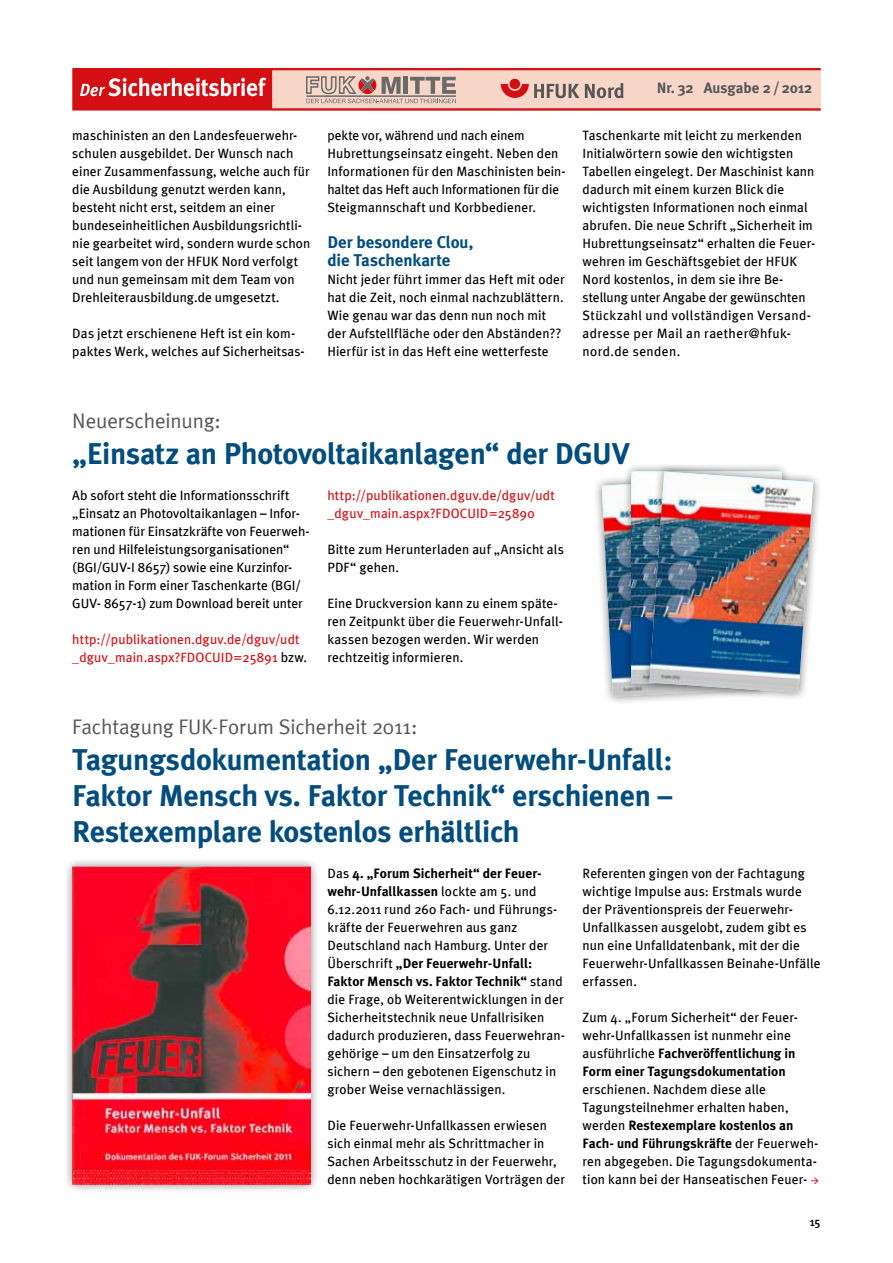
<style>
.page{position:relative;width:893px;height:1263px;background:#fff}
.page>*{position:absolute;margin:0;border:0;box-sizing:border-box;transform-origin:0 0}
.t1{font:700 30px/36px "Meta Plus";letter-spacing:-.01em;color:#004d7d;text-align:justify}
.t2{font:21px "Meta Plus Normal";letter-spacing:-.005em;color:#565656}
.t3{font:700 16.95px/18px "Meta Plus";letter-spacing:-.005em;color:#004d7d}
.t4{font:700 15px "Meta Plus";color:#565656}
.t5{font:13.5px/18px "Meta Plus";letter-spacing:.005em;color:#000}
.t6{font:13.5px/18px "Meta Plus";letter-spacing:.01em;color:#d40f14}
.t7{font:500 12px "Meta Plus";color:#000}
.s1{color:#000}
.s2{font-weight:700}
.s3{color:#d40f14}
</style>
<div class="page">
<svg style="left:72px;top:68px;width:749px;height:43px;background:#e2928b"></svg>
<div style="left:593px;top:469px;width:178px;height:236px;background:#000;opacity:.5"></div>
<div style="left:640px;top:463px;width:182px;height:239px;background:#000;opacity:.5"></div>
<img style="left:602px;top:471px;width:211px;height:226px">
<img style="left:649px;top:471px;width:164px;height:222px">
<div style="left:63px;top:857px;width:257px;height:336px;background:#000;opacity:.5"></div>
<img style="left:72px;top:866px;width:238px;height:318px">
<p class="t5" style="left:72px;top:126px;width:240px">maschinisten an den Landesfeuerwehr&shy;schulen ausgebildet. Der Wunsch nach einer Zusammenfassung, welche auch für die Ausbildung genutzt werden kann, besteht nicht erst, seitdem an einer bundeseinheitlichen Ausbildungsrichtli&shy;nie gearbeitet wird, sondern wurde schon seit langem von der HFUK Nord verfolgt und nun gemeinsam mit dem Team von Drehleiterausbildung.de umgesetzt.</p>
<p class="t5" style="left:72px;top:324px;width:234px">Das jetzt erschienene Heft ist ein kom&shy;paktes Werk, welches auf Sicherheitsas-</p>
<p class="t5" style="left:327px;top:127px;width:240px">pekte vor, während und nach einem Hubrettungseinsatz eingeht. Neben den Informationen für den Maschinisten bein&shy;haltet das Heft auch Informationen für die Steigmannschaft und Korbbediener.</p>
<p class="t3" style="left:327px;top:233px;width:147px">Der besondere Clou, die Taschenkarte</p>
<p class="t5" style="left:327px;top:271px;width:239px">Nicht jeder führt immer das Heft mit oder hat die Zeit, noch einmal nachzublättern.<br>Wie genau war das denn nun noch mit der Aufstellfläche oder den Abständen??<br>Hierfür ist in das Heft eine wetterfeste</p>
<p class="t4" style="left:657px;top:79px;width:157px">Nr. 32 Ausgabe 2/2012</p>
<p class="t5" style="left:583px;top:126px;width:234px">Taschenkarte mit leicht zu merkenden Initialwörtern sowie den wichtigsten Tabellen eingelegt. Der Maschinist kann dadurch mit einem kurzen Blick die wichtigsten Informationen noch einmal abrufen. Die neue Schrift „Sicherheit im Hubrettungseinsatz“ erhalten die Feuer&shy;wehren im Geschäftsgebiet der HFUK Nord kostenlos, in dem sie ihre Be&shy;stellung unter Angabe der gewünschten Stückzahl und vollständigen Versand&shy;adresse per Mail an raether@hfuk&shy;nord.de senden.</p>
<h2 class="t2" style="left:72px;top:409px;width:150px">Neuerscheinung:</h2>
<h1 class="t1" style="left:72px;top:436px;width:559px">„Einsatz an Photovoltaikanlagen“ der DGUV</h1>
<p class="t5" style="left:72px;top:487px;width:239px">Ab sofort steht die Informationsschrift „Einsatz an Photovoltaikanlagen – Infor&shy;mationen für Einsatzkräfte von Feuerweh&shy;ren und Hilfeleistungsorganisationen“ (BGI/GUV-I 8657) sowie eine Kurzinfor&shy;mation in Form einer Taschenkarte (BGI/ GUV- 8657-1) zum Download bereit unter</p>
<p class="t6" style="left:72px;top:630px;width:236px">http://publikationen.dguv.de/dguv/udt _dguv_main.aspx?FDOCUID=25891 <span class="s1">bzw.</span></p>
<p class="t6" style="left:327px;top:486px;width:229px">http://publikationen.dguv.de/dguv/udt _dguv_main.aspx?FDOCUID=25890</p>
<p class="t5" style="left:327px;top:540px;width:238px">Bitte zum Herunterladen auf „Ansicht als<br>PDF“ gehen.</p>
<p class="t5" style="left:327px;top:594px;width:236px">Eine Druckversion kann zu einem späte&shy;ren Zeitpunkt über die Feuerwehr-Unfall&shy;kassen bezogen werden. Wir werden rechtzeitig informieren.</p>
<h2 class="t2" style="left:72px;top:715px;width:347px">Fachtagung FUK-Forum Sicherheit 2011:</h2>
<h1 class="t1" style="left:72px;top:742px;width:602px">Tagungsdokumentation „Der Feuerwehr-Unfall:<br>Faktor Mensch vs. Faktor Technik“ erschienen – Restexemplare kostenlos erhältlich</h1>
<p class="t5" style="left:327px;top:865px;width:239px">Das <span class="s2">4. „Forum Sicherheit“ der Feuer&shy;wehr-Unfallkassen</span> lockte am 5. und 6.12.2011 rund 260 Fach- und Führungs&shy;kräfte der Feuerwehren aus ganz Deutschland nach Hamburg. Unter der Überschrift <span class="s2">„Der Feuerwehr-Unfall:<br>Faktor Mensch vs. Faktor Technik“</span> stand die Frage, ob Weiterentwicklungen in der Sicherheitstechnik neue Unfallrisiken dadurch produzieren, dass Feuerwehran&shy;gehörige – um den Einsatzerfolg zu sichern – den gebotenen Eigenschutz in grober Weise vernachlässigen.</p>
<p class="t5" style="left:327px;top:1116px;width:239px">Die Feuerwehr-Unfallkassen erwiesen sich einmal mehr als Schrittmacher in Sachen Arbeitsschutz in der Feuerwehr, denn neben hochkarätigen Vorträgen der</p>
<p class="t5" style="left:583px;top:864px;width:240px">Referenten gingen von der Fachtagung wichtige Impulse aus: Erstmals wurde der Präventionspreis der Feuerwehr-Unfallkassen ausgelobt, zudem gibt es nun eine Unfalldatenbank, mit der die Feuerwehr-Unfallkassen Beinahe-Unfälle erfassen.</p>
<p class="t5" style="left:583px;top:1008px;width:217px">Zum 4. „Forum Sicherheit“ der Feuer&shy;wehr-Unfallkassen ist nunmehr eine ausführliche <span class="s2">Fachveröffentlichung in Form einer Tagungsdokumentation</span></p>
<p class="t5" style="left:583px;top:1080px;width:238px">erschienen. Nachdem diese alle Tagungsteilnehmer erhalten haben, werden <span class="s2">Restexemplare kostenlos an Fach- und Führungskräfte</span> der Feuerweh&shy;ren abgegeben. Die Tagungsdokumenta&shy;tion kann bei der Hanseatischen Feuer- <span class="s3">→</span></p>
<p class="t7" style="left:810px;top:1215px;width:13px">15</p>
</div>
